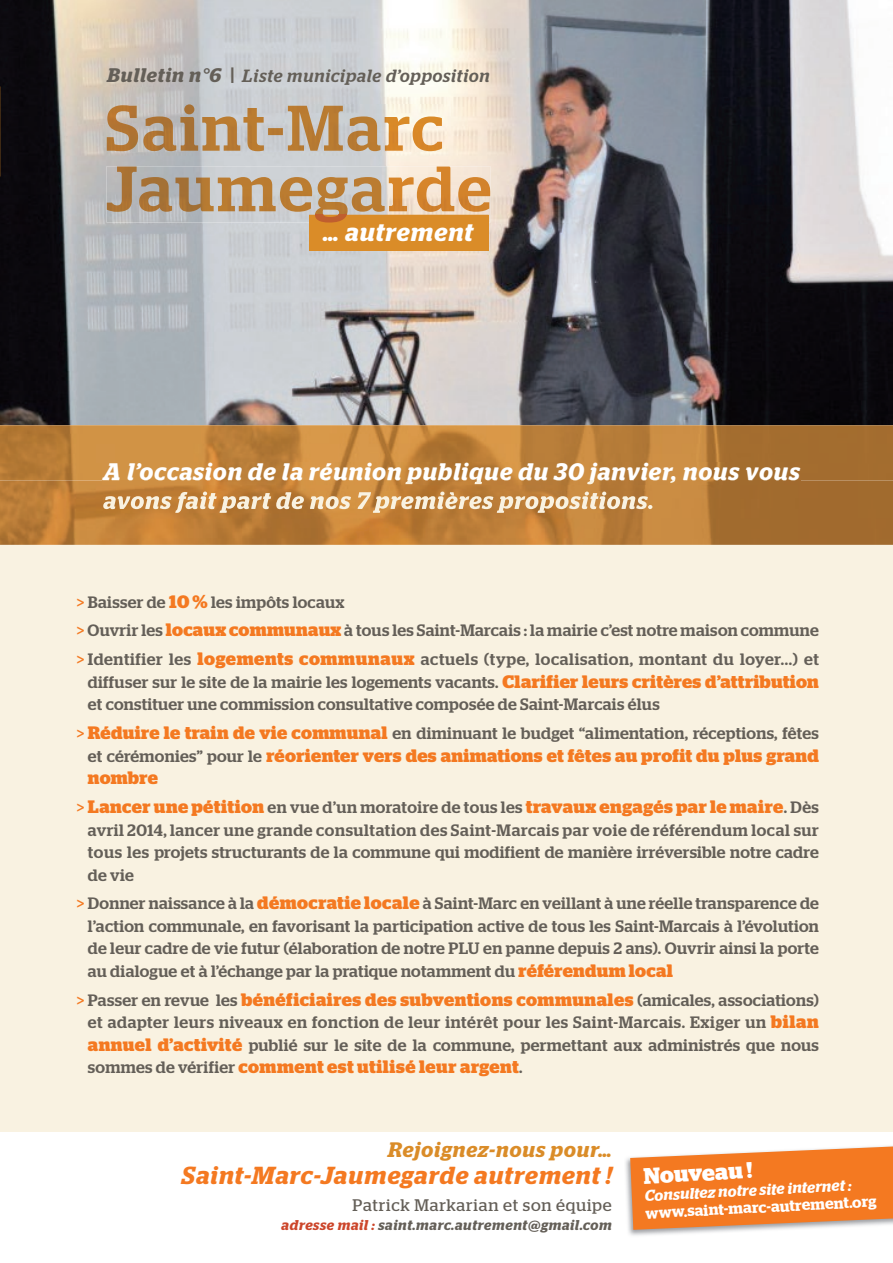
<style>
.page{position:relative;width:893px;height:1263px;background:#fff}
.page>*{position:absolute;margin:0;border:0;box-sizing:border-box;transform-origin:0 0}
.t1{font:italic 600 25.05px "Stag";letter-spacing:.045em;color:#fff}
.t2{font:italic 600 24.6px "Stag";letter-spacing:.04em;color:#f47921}
.t3{font:italic 600 23.85px "Stag";letter-spacing:.045em;color:#fff}
.t4{font:700 22.5px "Stag";color:#fff}
.t5{font:italic 600 21px "Stag";letter-spacing:.05em;color:#da8c28}
.t6{font:700 18px/22.5px "Stag";letter-spacing:.02em;color:#f47921}
.t7{font:italic 500 17.7px "Stag";letter-spacing:.05em;color:#645f58}
.t8{font:16.8px "Stag";letter-spacing:.05em;color:#645f58}
.t9{font:500 16.5px/22.5px "Stag";letter-spacing:.02em;color:#645f58;text-align:justify}
.t10{font:600 15.45px "Stag";color:#fff}
.t11{font:italic 600 15.45px "Stag";color:#fff}
.t12{font:italic 600 14.25px "Stag";letter-spacing:.045em;color:#645f58}
.s1{font-weight:600;font-size:19.65px}
.s2{font-weight:400;color:#f47921}
.s3{font-weight:700;font-size:18px;color:#f47921}
.s4{font-weight:500;font-size:16.5px;color:#645f58}
.s5{font-weight:400;font-size:16.5px}
.s6{color:#cc462b}
</style>
<div class="page">
<img style="left:0;top:0;width:893px;height:425px">
<img style="left:0;top:425px;width:893px;height:55px">
<img style="left:102px;top:463px;width:698px;height:17px">
<div style="left:309px;top:215px;width:179px;height:36px;background:#da8c28"></div>
<img style="left:107px;top:104px;width:335px;height:47px">
<img style="left:107px;top:166px;width:383px;height:57px">
<div style="left:309px;top:215px;width:179px;height:8px;background:#da8c28"></div>
<div style="left:0;top:545px;width:893px;height:586px;background:#f9f2e1"></div>
<img style="left:0;top:480px;width:893px;height:65px">
<img style="left:102px;top:480px;width:698px;height:4px">
<img style="left:103px;top:492px;width:549px;height:21px">
<img style="left:625px;top:1158px;width:131px;height:78px">
<svg style="left:630px;top:1146px;width:263px;height:84px;background:#f1893e"></svg>
<p class="t7" style="left:108px;top:66px;width:384px"><span class="s1">Bulletin n°6 |</span> Liste municipale d’opposition</p>
<h1 class="t1" style="left:323px;top:217px;width:151px">… autrement</h1>
<h3 class="t3" style="left:104px;top:458px;width:698px">A l’occasion de la réunion publique du 30 janvier, nous vous</h3>
<p class="t9" style="left:77px;top:587px;width:743px;line-height:29px;text-align:left"><span class="s2">&gt;</span> Baisser de <span class="s3">10 %</span> les impôts locaux<br><span class="s2">&gt;</span> Ouvrir les <span class="s3">locaux communaux</span> à tous les Saint-Marcais : la mairie c’est notre maison commune <span class="s2">&gt;</span> Identifier les <span class="s3">logements communaux</span> actuels (type, localisation, montant du loyer...) et</p>
<p class="t9" style="left:88px;top:670px;width:732px">diffuser sur le site de la mairie les logements vacants. <span class="s3">Clarifier leurs critères d’attribution </span>et constituer une commission consultative composée de Saint-Marcais élus</p>
<p class="t9" style="left:77px;top:722px;width:743px"><span class="s2">&gt;</span> <span class="s3">Réduire le train de vie communal</span> en diminuant le budget “alimentation, réceptions, fêtes</p>
<p class="t6" style="left:88px;top:744px;width:732px"><span class="s4">et cérémonies” pour le</span> réorienter vers des animations et fêtes au profit du plus grand nombre</p>
<p class="t6" style="left:77px;top:795px;width:743px"><span class="s5">&gt;</span> Lancer une pétition <span class="s4">en vue d’un moratoire de tous les</span> travaux engagés par le maire<span class="s4">. Dès</span></p>
<p class="t9" style="left:88px;top:818px;width:732px">avril 2014, lancer une grande consultation des Saint-Marcais par voie de référendum local sur tous les projets structurants de la commune qui modifient de manière irréversible notre cadre de vie</p>
<p class="t9" style="left:88px;top:892px;width:732px;text-indent:-11px"><span class="s2">&gt;</span> Donner naissance à la <span class="s3">démocratie locale</span> à Saint-Marc en veillant à une réelle transparence de l’action communale, en favorisant la participation active de tous les Saint-Marcais à l’évolution de leur cadre de vie futur (élaboration de notre PLU en panne depuis 2 ans). Ouvrir ainsi la porte au dialogue et à l’échange par la pratique notamment du <span class="s3">référendum local</span></p>
<p class="t9" style="left:88px;top:988px;width:732px;text-indent:-11px"><span class="s2">&gt;</span> Passer en revue les <span class="s3">bénéficiaires des subventions communales</span> (amicales, associations) et adapter leurs niveaux en fonction de leur intérêt pour les Saint-Marcais. Exiger un <span class="s3">bilan annuel d’activité</span> publié sur le site de la commune, permettant aux administrés que nous</p>
<p class="t6" style="left:88px;top:1056px;width:436px"><span class="s4">sommes de vérifier</span> comment est utilisé leur argent<span class="s4">.</span></p>
<p class="t5" style="left:388px;top:1137px;width:225px">Rejoignez-nous pour…</p>
<h2 class="t2" style="left:182px;top:1161px;width:434px">Saint-Marc-Jaumegarde autrement !</h2>
<p class="t8" style="left:353px;top:1195px;width:261px">Patrick Markarian et son équipe</p>
<p class="t12" style="left:282px;top:1217px;width:332px"><span class="s6">adresse mail :</span> saint.marc.autrement@gmail.com</p>
<h3 class="t4" style="left:643px;top:1163px;width:116px;rotate:-3deg">Nouveau !</h3>
<p class="t11" style="left:644px;top:1187px;width:213px;rotate:-3deg">Consultez notre site internet :</p>
<p class="t10" style="left:645px;top:1204px;width:233px;rotate:-3deg">w w w .saint-marc-autrement.org</p>
</div>
